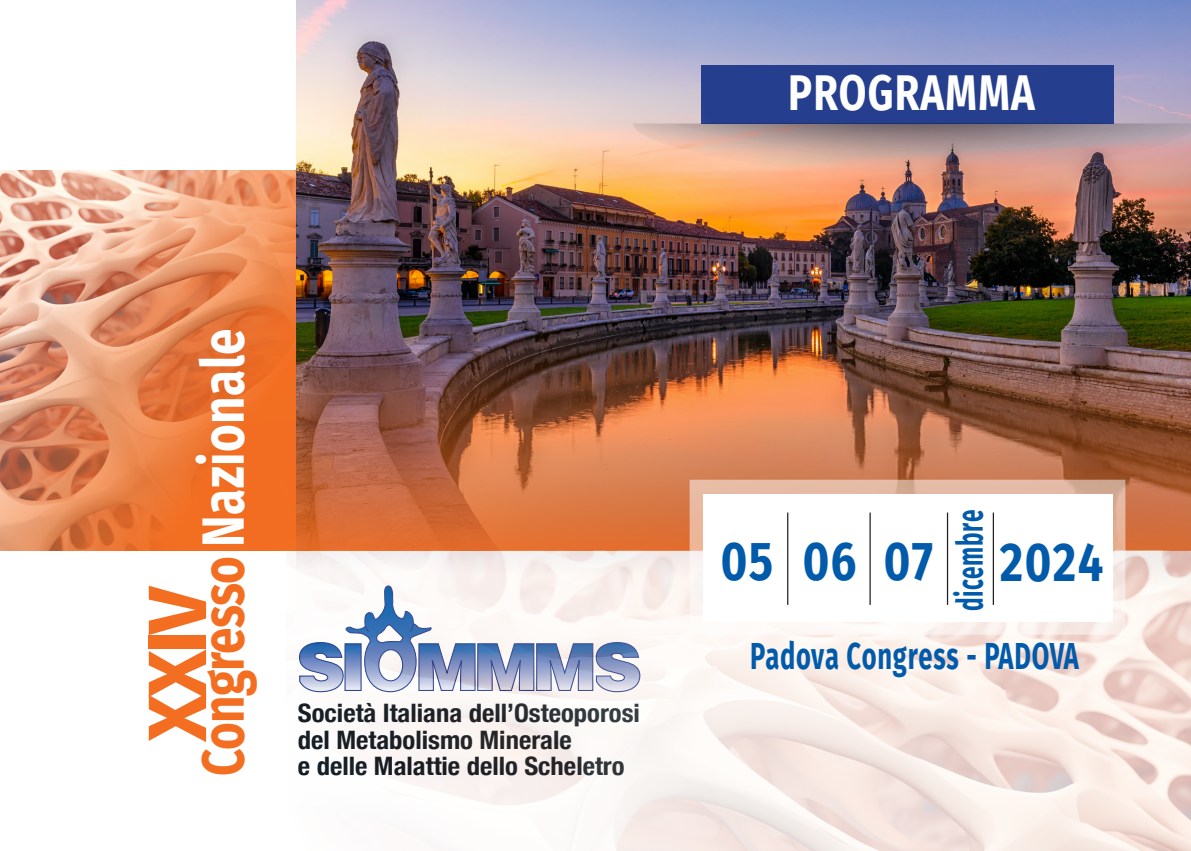
<style>
.page{position:relative;width:1191px;height:851px;background:#fff}
.page>*{position:absolute;margin:0;border:0;box-sizing:border-box;transform-origin:0 0}
.t1{font:700 82.6px "Fira Sans";color:#f36e21}
.t2{font:700 59.4px "Fira Sans";letter-spacing:-.01em;color:#f36e21;scale:.8 1}
.t3{font:700 54.6px "Fira Sans";letter-spacing:.03em;color:#015aaa;scale:.83 1}
.t4{font:700 50px "Fira Sans";letter-spacing:.03em;color:#fff;scale:.8 1}
.t5{font:700 37.6px "Fira Sans";letter-spacing:.03em;color:#015aaa;scale:.68 1}
.t6{font:700 36.6px "Fira Sans";letter-spacing:.03em;color:#015aaa;scale:.62 1}
.t7{font:700 condensed 25.4px/26.4px "Helvetica Neue";color:#101a21;scale:1.05 1}
.s1{color:#fff}
</style>
<div class="page">
<img style="left:296px;top:0;width:895px;height:550px">
<img style="left:0;top:171px;width:295px;height:379px">
<img style="left:287px;top:550px;width:904px;height:300px">
<div style="left:689px;top:479px;width:436px;height:155px;border:29px solid #fff"></div>
<div style="left:702px;top:494px;width:410px;height:127px;background:#fff"></div>
<hr style="left:787px;top:512px;width:1px;height:92px;background:#231f20">
<hr style="left:869px;top:512px;width:1px;height:92px;background:#231f20">
<hr style="left:947px;top:512px;width:1px;height:92px;background:#231f20">
<hr style="left:992px;top:512px;width:2px;height:92px;background:#231f20">
<div style="left:701px;top:66px;width:412px;height:58px;background:#253f8e"></div>
<svg style="left:633px;top:123px;width:558px;height:51px"></svg>
<p class="t4" style="left:788px;top:51px;width:310px">PROGRAMMA</p>
<p class="t2" style="left:173px;top:775px;width:560px;rotate:-90deg">Congresso <span class="s1">Nazionale</span></p>
<h1 class="t1" style="left:108px;top:741px;width:159px;rotate:-90deg">XXIV</h1>
<p class="t7" style="left:298px;top:698px;width:327px">Società Italiana dell’Osteoporosi</p>
<p class="t7" style="left:298px;top:724px;width:313px">del Metabolismo Minerale<br>e delle Malattie dello Scheletro</p>
<p class="t3" style="left:721px;top:514px;width:65px">05</p>
<p class="t3" style="left:802px;top:514px;width:66px">06</p>
<p class="t3" style="left:883px;top:514px;width:61px">07</p>
<p class="t6" style="left:939px;top:611px;width:165px;rotate:-90deg">dicembre</p>
<p class="t3" style="left:1000px;top:516px;width:126px">2024</p>
<p class="t5" style="left:750px;top:624px;width:485px">Padova Congress - PADOVA</p>
</div>
